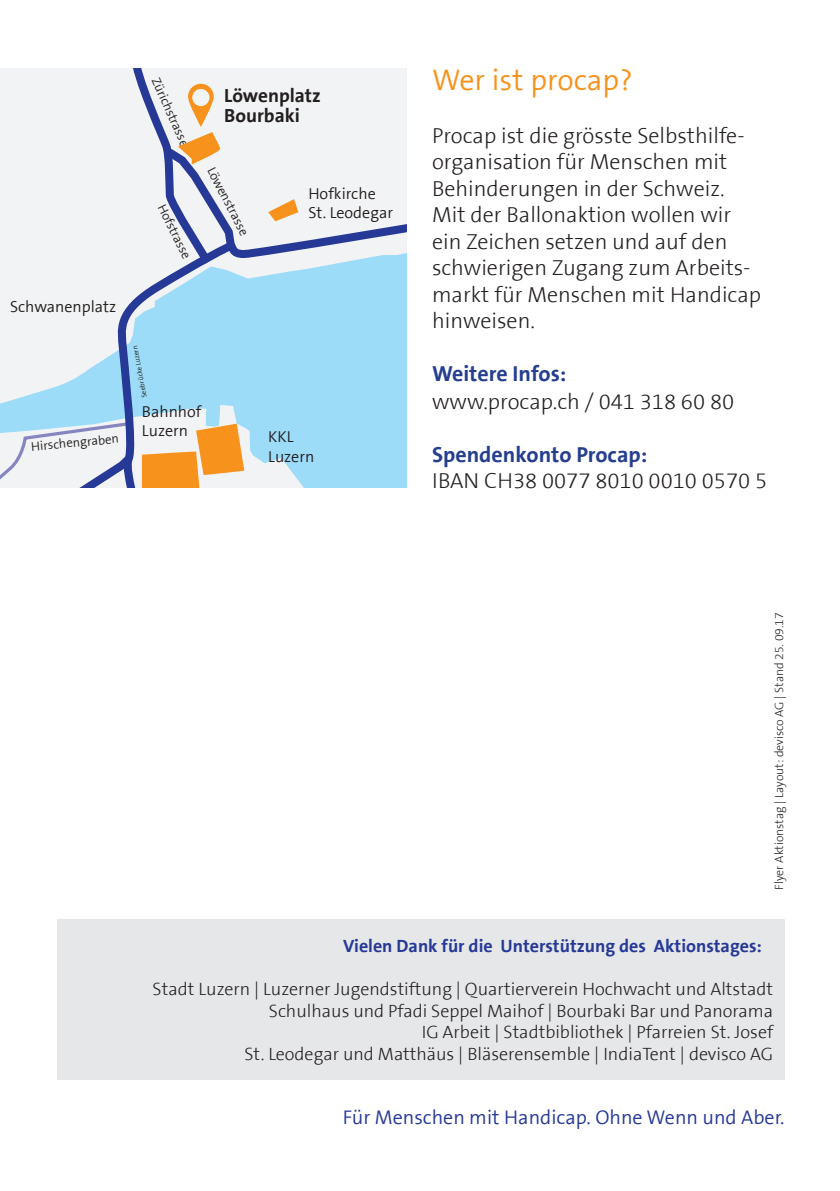
<style>
.page{position:relative;width:840px;height:1191px;background:#fff}
.page>*{position:absolute;margin:0;border:0;box-sizing:border-box;transform-origin:0 0}
.t1{font:300 30px "The Sans B4";color:#f7931d}
.t2{font:300 22px/26.4px "The Sans B3";color:#231f20}
.t3{font:700 22px "The Sans B7";color:#253f8e}
.t4{font:300 20px "The Sans B4";color:#263996}
.t5{font:700 19.2px/19.2px "The Sans B7";color:#231f20}
.t6{font:300 18px/21.6px "The Sans B3";color:#231f20;text-align:right}
.t7{font:700 18px "The Sans B7";color:#263996}
.t8{font:300 16px/19.2px "The Sans B4";color:#231f20}
.t9{font:300 12.8px "The Sans B4";color:#231f20}
.t10{font:300 12px "The Sans B3";color:#231f20}
.t11{font:300 7px "The Sans B4";color:#231f20}
</style>
<div class="page">
<div style="left:0;top:68px;width:406px;height:419px;background:#f2f3f4"></div>
<svg style="left:0;top:353px;width:113px;height:67px;fill:#9cdcf8"></svg>
<svg style="left:113px;top:221px;width:293px;height:266px"></svg>
<svg style="left:0;top:420px;width:244px;height:67px"></svg>
<svg style="left:268px;top:199px;width:30px;height:22px"></svg>
<svg style="left:125px;top:68px;width:115px;height:202px"></svg>
<div style="left:57px;top:918px;width:727px;height:161px;background:#e6e7e9"></div>
<p class="t9" style="left:161px;top:76px;width:75px;rotate:66deg">Zürichstrasse</p>
<p class="t9" style="left:167px;top:202px;width:60px;rotate:64deg">Hofstrasse</p>
<p class="t5" style="left:224px;top:87px;width:98px">Löwenplatz<br>Bourbaki</p>
<p class="t9" style="left:217px;top:165px;width:76px;rotate:63deg">Löwenstrasse</p>
<p class="t8" style="left:308px;top:185px;width:86px">Hofkirche<br>St. Leodegar</p>
<p class="t8" style="left:10px;top:297px;width:108px">Schwanenplatz</p>
<p class="t9" style="left:30px;top:439px;width:90px;rotate:-5deg">Hirschengraben</p>
<p class="t11" style="left:140px;top:398px;width:54px;rotate:-100deg">Seebrücke Luzern</p>
<p class="t8" style="left:142px;top:402px;width:61px">Bahnhof<br>Luzern</p>
<p class="t8" style="left:268px;top:428px;width:48px">KKL<br>Luzern</p>
<h1 class="t1" style="left:432px;top:65px;width:202px">Wer ist procap?</h1>
<p class="t2" style="left:432px;top:123px;width:330px">Procap ist die grösste Selbsthilfe&shy;organisation für Menschen mit<br>Behinderungen in der Schweiz.<br>Mit der Ballonaktion wollen wir ein Zeichen setzen und auf den schwierigen Zugang zum Arbeits&shy;markt für Menschen mit Handicap hinweisen.</p>
<p class="t3" style="left:432px;top:362px;width:136px">Weitere Infos:</p>
<p class="t2" style="left:432px;top:389px;width:303px">www.procap.ch / 041 318 60 80</p>
<p class="t3" style="left:432px;top:442px;width:217px">Spendenkonto Procap:</p>
<p class="t2" style="left:432px;top:468px;width:336px">IBAN CH38 0077 8010 0010 0570 5</p>
<p class="t10" style="left:772px;top:889px;width:279px;rotate:-90deg">Flyer Aktionstag | Layout: devisco AG | Stand 25. 09.17</p>
<p class="t7" style="left:343px;top:936px;width:420px">Vielen Dank für die Unterstützung des Aktionstages:</p>
<p class="t6" style="left:152px;top:978px;width:621px">Stadt Luzern | Luzerner Jugendstiftung | Quartierverein Hochwacht und Altstadt Schulhaus und Pfadi Seppel Maihof | Bourbaki Bar und Panorama<br>IG Arbeit | Stadtbibliothek | Pfarreien St. Josef<br>St. Leodegar und Matthäus | Bläserensemble | IndiaTent | devisco AG</p>
<p class="t4" style="left:342px;top:1106px;width:443px">Für Menschen mit Handicap. Ohne Wenn und Aber.</p>
</div>
